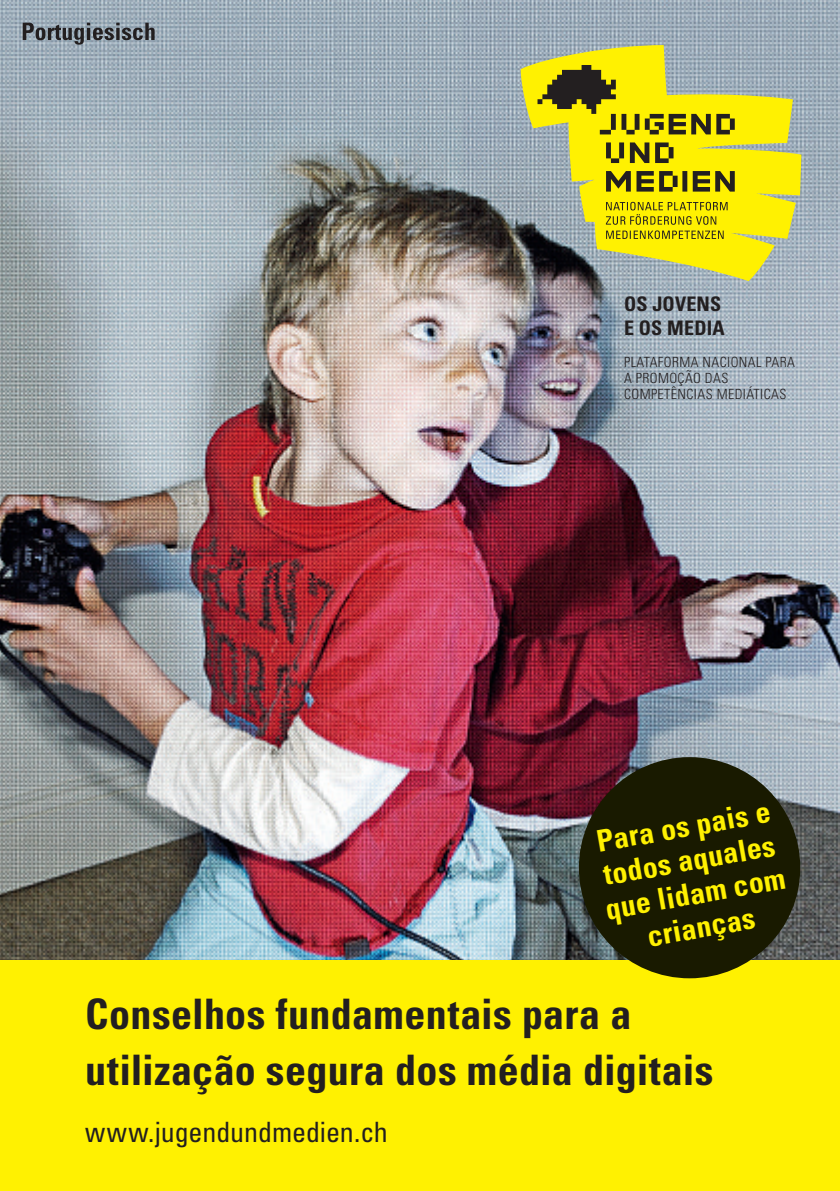
<style>
.page{position:relative;width:840px;height:1191px;background:#fff}
.page>*{position:absolute;margin:0;border:0;box-sizing:border-box;transform-origin:0 0}
.t1{font:700 condensed 42px/56.6px "Univers LT Std";letter-spacing:.005em;color:#231f20}
.t2{font:700 condensed 30px/34px "Univers LT Std";color:#fff101;text-align:center}
.t3{font:condensed 28px "Univers LT Std";letter-spacing:-.005em;color:#231f20}
.t4{font:700 condensed 20px/24px "Univers LT Std";letter-spacing:.01em;color:#231f20}
.t5{font:300 condensed 14px/16px "Univers LT Std";letter-spacing:.03em;color:#231f20}
</style>
<div class="page">
<img style="left:0;top:0;width:839px;height:960px">
<svg style="left:520px;top:45px;width:281px;height:236px;background:#c1c158"></svg>
<svg style="left:537px;top:65px;width:197px;height:127px;background:#bcb528"></svg>
<svg style="left:605px;top:202px;width:122px;height:37px;background:#cfc307"></svg>
<div style="left:0;top:960px;width:839px;height:231px;background:#fff101"></div>
<svg style="left:23px;top:23px;width:131px;height:22px;background:#737c84"></svg>
<div style="left:578px;top:757px;width:221px;height:221px;background:#191a00;border-radius:50%"></div>
<p class="t4" style="left:623px;top:294px;width:102px">OS JOVENS<br>E OS MEDIA</p>
<p class="t5" style="left:623px;top:354px;width:172px">PLATAFORMA NACIONAL PARA<br>A PROMOÇÃO DAS<br>COMPETÊNCIAS MEDIÁTICAS</p>
<p class="t2" style="left:591px;top:829px;width:183px;rotate:-10deg">Para os pais e todos aquales que lidam com crianças</p>
<p class="t1" style="left:85px;top:990px;width:629px">Conselhos fundamentais para a utilização segura dos média digitais</p>
<p class="t3" style="left:85px;top:1114px;width:304px">www.jugendundmedien.ch</p>
</div>
